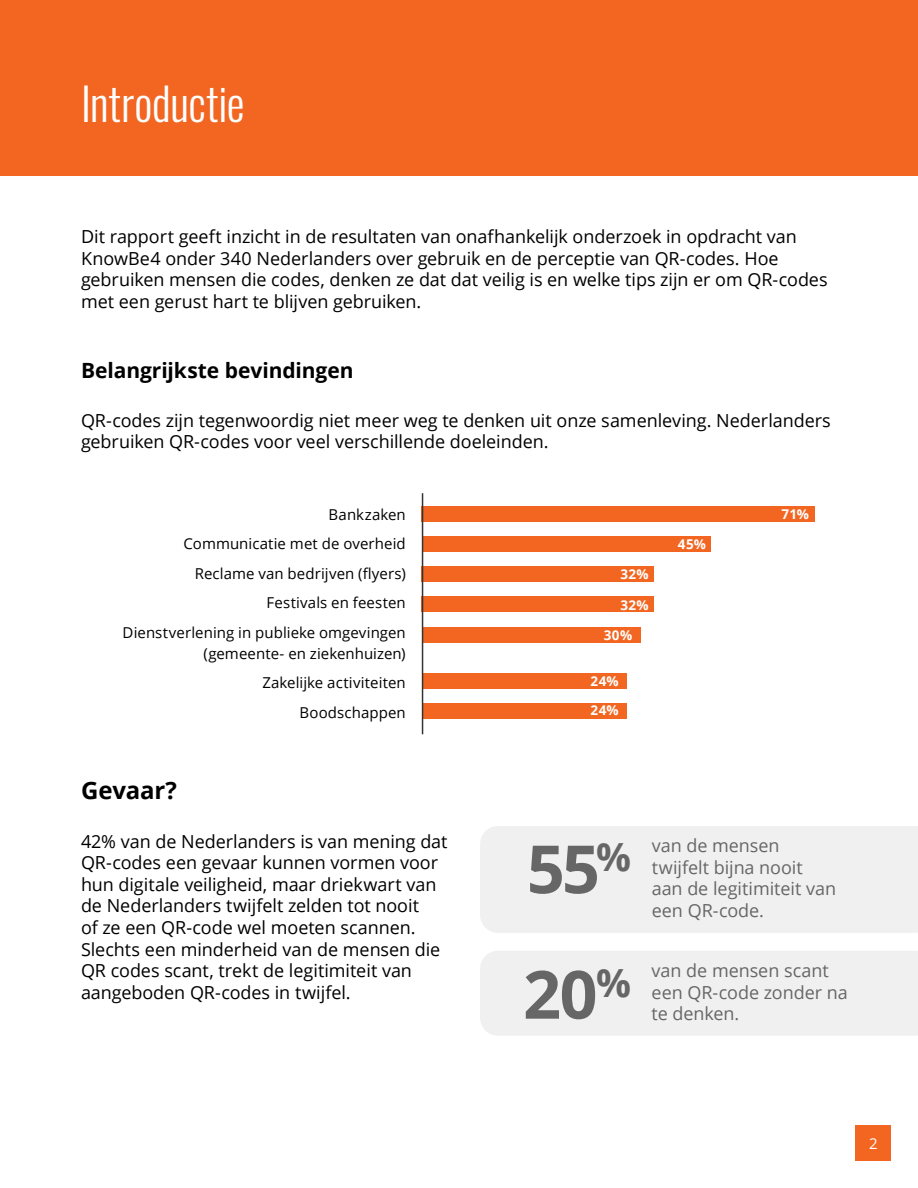
<style>
.page{position:relative;width:918px;height:1188px;background:#fff}
.page>*{position:absolute;margin:0;border:0;box-sizing:border-box;transform-origin:0 0}
.t1{font:700 66.6px/125.4px "Open Sans";color:#666}
.t2{font:300 45px "Oswald";letter-spacing:-.005em;color:#fff}
.t3{font:700 24px "Open Sans";letter-spacing:-.01em;color:#000}
.t4{font:700 21px "Open Sans";letter-spacing:-.005em;color:#000}
.t5{font:18px/21.6px "Open Sans";letter-spacing:-.005em;color:#000}
.t6{font:18px/21.6px "Open Sans";letter-spacing:-.005em;color:#666}
.t7{font:15px/29.5px "Open Sans";letter-spacing:.005em;color:#000;text-align:right}
.t8{font:15px "Open Sans";color:#fff}
.t9{font:700 13.5px/29.4px "Open Sans";letter-spacing:.03em;color:#fff}
</style>
<div class="page">
<div style="left:480px;top:826px;width:438px;height:107px;background:#f0f0f0"></div>
<div style="left:480px;top:951px;width:438px;height:85px;background:#f0f0f0"></div>
<div style="left:856px;top:1126px;width:35px;height:35px;background:#f26621"></div>
<div style="left:0;top:0;width:918px;height:176px;background:#f26621"></div>
<div style="left:422px;top:506px;width:393px;height:15px;background:#f26621"></div>
<div style="left:422px;top:536px;width:289px;height:16px;background:#f26621"></div>
<div style="left:422px;top:673px;width:205px;height:16px;background:#f26621"></div>
<div style="left:422px;top:566px;width:232px;height:16px;background:#f26621"></div>
<div style="left:422px;top:703px;width:205px;height:16px;background:#f26621"></div>
<div style="left:422px;top:597px;width:232px;height:15px;background:#f26621"></div>
<div style="left:422px;top:627px;width:219px;height:15px;background:#f26621"></div>
<hr style="left:422px;top:493px;width:1px;height:241px;background:#333">
<h2 class="t2" style="left:81px;top:63px;width:165px">Introductie</h2>
<p class="t5" style="left:81px;top:225px;width:748px">Dit rapport geeft inzicht in de resultaten van onafhankelijk onderzoek in opdracht van KnowBe4 onder 340 Nederlanders over gebruik en de perceptie van QR-codes. Hoe gebruiken mensen die codes, denken ze dat dat veilig is en welke tips zijn er om QR-codes met een gerust hart te blijven gebruiken.</p>
<p class="t4" style="left:81px;top:356px;width:274px">Belangrijkste bevindingen</p>
<p class="t5" style="left:81px;top:409px;width:751px">QR-codes zijn tegenwoordig niet meer weg te denken uit onze samenleving. Nederlanders gebruiken QR-codes voor veel verschillende doeleinden.</p>
<p class="t7" style="left:123px;top:499px;width:285px">Bankzaken<br>Communicatie met de overheid<br>Reclame van bedrijven (flyers)<br>Festivals en feesten<br>Dienstverlening in publieke omgevingen</p>
<p class="t7" style="left:203px;top:638px;width:204px">(gemeente- en ziekenhuizen)<br>Zakelijke activiteiten<br>Boodschappen</p>
<h3 class="t3" style="left:81px;top:773px;width:98px">Gevaar?</h3>
<p class="t5" style="left:81px;top:830px;width:368px">42% van de Nederlanders is van mening dat QR-codes een gevaar kunnen vormen voor hun digitale veiligheid, maar driekwart van de Nederlanders twijfelt zelden tot nooit<br>of ze een QR-code wel moeten scannen.<br>Slechts een minderheid van de mensen die QR codes scant, trekt de legitimiteit van aangeboden QR-codes in twijfel.</p>
<p class="t9" style="left:620px;top:559px;width:30px">32%</p>
<p class="t9" style="left:620px;top:590px;width:30px">32%</p>
<p class="t9" style="left:604px;top:620px;width:30px">30%</p>
<p class="t9" style="left:590px;top:666px;width:30px">24%<br>24%</p>
<p class="t9" style="left:678px;top:529px;width:30px">45%</p>
<p class="t9" style="left:782px;top:499px;width:29px">71%</p>
<h1 class="t1" style="left:523px;top:805px;width:110px">55<sup>%<br></sup>20<sup>%</sup></h1>
<p class="t6" style="left:652px;top:834px;width:186px">van de mensen twijfelt bijna nooit aan de legitimiteit van een QR-code.</p>
<p class="t6" style="left:652px;top:959px;width:198px">van de mensen scant een QR-code zonder na te denken.</p>
<p class="t8" style="left:869px;top:1133px;width:10px">2</p>
</div>
